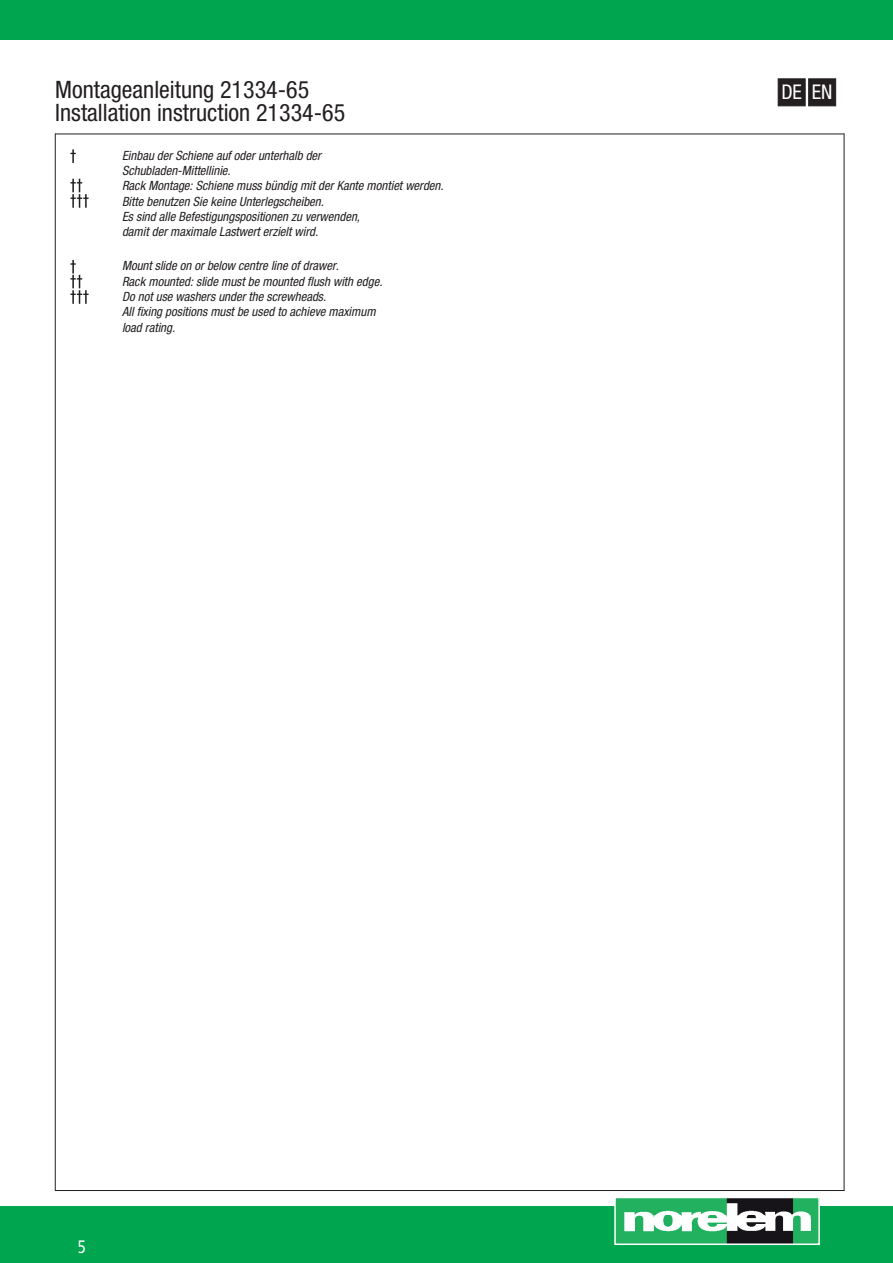
<style>
.page{position:relative;width:893px;height:1263px;background:#fff}
.page>*{position:absolute;margin:0;border:0;box-sizing:border-box;transform-origin:0 0}
.t1{font:condensed 24px "Helvetica Neue LTW1 G";color:#231f20}
.t2{font:condensed 20.25px "Helvetica Neue LTW1 G";color:#fff}
.t3{font:18px "Frutiger Neue LTW1 G";color:#fff;scale:.81 1}
.t4{font:italic condensed 12.75px/15.3px "Helvetica Neue LTW1 G";color:#231f20}
</style>
<div class="page">
<div style="left:0;top:1207px;width:893px;height:56px;background:#00a54f"></div>
<img style="left:617px;top:1200px;width:200px;height:42px">
<div style="left:614px;top:1197px;width:206px;height:48px;border:2px solid #fff"></div>
<div style="left:0;top:0;width:893px;height:39px;background:#00a54f"></div>
<div style="left:778px;top:78px;width:28px;height:28px;background:#231f20;border:1px solid #231f20"></div>
<div style="left:808px;top:78px;width:28px;height:28px;background:#231f20;border:1px solid #231f20"></div>
<hr style="left:55px;top:1190px;width:789px;height:1px;background:#231f20">
<hr style="left:55px;top:134px;width:1px;height:1056px;background:#231f20">
<hr style="left:55px;top:134px;width:789px;height:1px;background:#231f20">
<hr style="left:844px;top:134px;width:1px;height:1056px;background:#231f20">
<svg style="left:70px;top:149px;width:6px;height:14px"></svg>
<svg style="left:70px;top:179px;width:19px;height:29px"></svg>
<svg style="left:70px;top:260px;width:19px;height:44px"></svg>
<h1 class="t1" style="left:55px;top:75px;width:255px">Montageanleitung 21334-65</h1>
<h1 class="t1" style="left:55px;top:99px;width:291px">Installation instruction 21334-65</h1>
<p class="t4" style="left:122px;top:148px;width:323px">Einbau der Schiene auf oder unterhalb der<br>Schubladen-Mittellinie.<br>Rack Montage: Schiene muss bündig mit der Kante montiet werden.<br>Bitte benutzen Sie keine Unterlegscheiben.<br>Es sind alle Befestigungspositionen zu verwenden,<br>damit der maximale Lastwert erzielt wird.</p>
<p class="t4" style="left:122px;top:258px;width:262px">Mount slide on or below centre line of drawer.<br>Rack mounted: slide must be mounted flush with edge.<br>Do not use washers under the screwheads.<br>All fixing positions must be used to achieve maximum load rating.</p>
<h2 class="t2" style="left:781px;top:80px;width:53px">DE EN</h2>
<h3 class="t3" style="left:78px;top:1233px;width:12px">5</h3>
</div>
